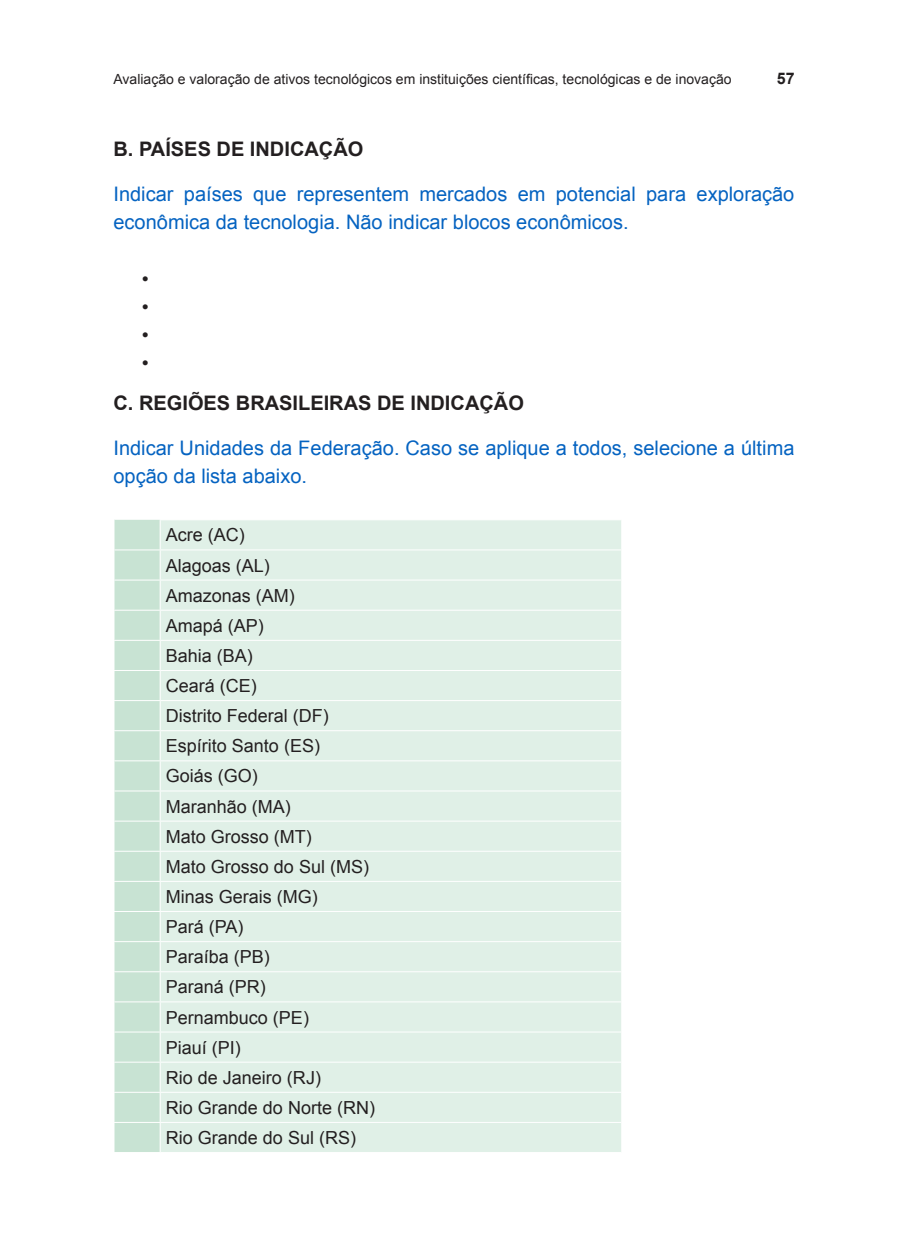
<style>
.page{position:relative;width:908px;height:1248px;background:#fff}
.page>*{position:absolute;margin:0;border:0;box-sizing:border-box;transform-origin:0 0}
.t1{font:20px/28px "Arial";color:#0563c1}
.t2{font:700 20px "Arial";color:#231f20}
.t3{font:20px/28px "Arial";color:#231f20;text-align:justify}
.t4{font:18px/30.2px "Arial";color:#231f20}
.t5{font:700 16px "Arial";color:#231f20}
.t6{font:14px "Arial";color:#231f20}
</style>
<div class="page">
<div style="left:160px;top:520px;width:461px;height:631px;background:#e0f0e7"></div>
<hr style="left:160px;top:549px;width:461px;height:1px;background:#fff">
<hr style="left:160px;top:579px;width:461px;height:1px;background:#fff">
<hr style="left:160px;top:609px;width:461px;height:1px;background:#fff">
<hr style="left:160px;top:639px;width:461px;height:1px;background:#fff">
<hr style="left:160px;top:670px;width:461px;height:1px;background:#fff">
<hr style="left:160px;top:700px;width:461px;height:1px;background:#fff">
<hr style="left:160px;top:730px;width:461px;height:1px;background:#fff">
<hr style="left:160px;top:760px;width:461px;height:1px;background:#fff">
<hr style="left:160px;top:790px;width:461px;height:1px;background:#fff">
<hr style="left:160px;top:820px;width:461px;height:1px;background:#fff">
<hr style="left:160px;top:850px;width:461px;height:1px;background:#fff">
<hr style="left:160px;top:880px;width:461px;height:1px;background:#fff">
<hr style="left:160px;top:910px;width:461px;height:1px;background:#fff">
<hr style="left:160px;top:941px;width:461px;height:1px;background:#fff">
<hr style="left:160px;top:971px;width:461px;height:1px;background:#fff">
<hr style="left:160px;top:1001px;width:461px;height:1px;background:#fff">
<hr style="left:160px;top:1031px;width:461px;height:1px;background:#fff">
<hr style="left:160px;top:1061px;width:461px;height:1px;background:#fff">
<hr style="left:160px;top:1091px;width:461px;height:1px;background:#fff">
<hr style="left:160px;top:1121px;width:461px;height:1px;background:#fff">
<svg style="left:114px;top:520px;width:46px;height:631px;background:#cae4d5"></svg>
<p class="t6" style="left:113px;top:69px;width:619px">Avaliação e valoração de ativos tecnológicos em instituições científicas, tecnológicas e de inovação</p>
<p class="t5" style="left:776px;top:67px;width:19px">57</p>
<p class="t2" style="left:113px;top:136px;width:251px">B. PAÍSES DE INDICAÇÃO</p>
<p class="t1" style="left:113px;top:180px;width:682px">Indicar países que representem mercados em potencial para exploração econômica da tecnologia. Não indicar blocos econômicos.</p>
<p class="t3" style="left:142px;top:265px;width:8px">• • • •</p>
<p class="t2" style="left:113px;top:389px;width:412px">C. REGIÕES BRASILEIRAS DE INDICAÇÃO</p>
<p class="t1" style="left:113px;top:434px;width:682px">Indicar Unidades da Federação. Caso se aplique a todos, selecione a última opção da lista abaixo.</p>
<p class="t4" style="left:166px;top:520px;width:211px">Acre (AC)<br>Alagoas (AL)<br>Amazonas (AM)<br>Amapá (AP)<br>Bahia (BA)<br>Ceará (CE)<br>Distrito Federal (DF)<br>Espírito Santo (ES)<br>Goiás (GO)<br>Maranhão (MA)<br>Mato Grosso (MT)<br>Mato Grosso do Sul (MS)<br>Minas Gerais (MG)<br>Pará (PA)<br>Paraíba (PB)<br>Paraná (PR)<br>Pernambuco (PE)<br>Piauí (PI)<br>Rio de Janeiro (RJ)<br>Rio Grande do Norte (RN)<br>Rio Grande do Sul (RS)</p>
</div>
